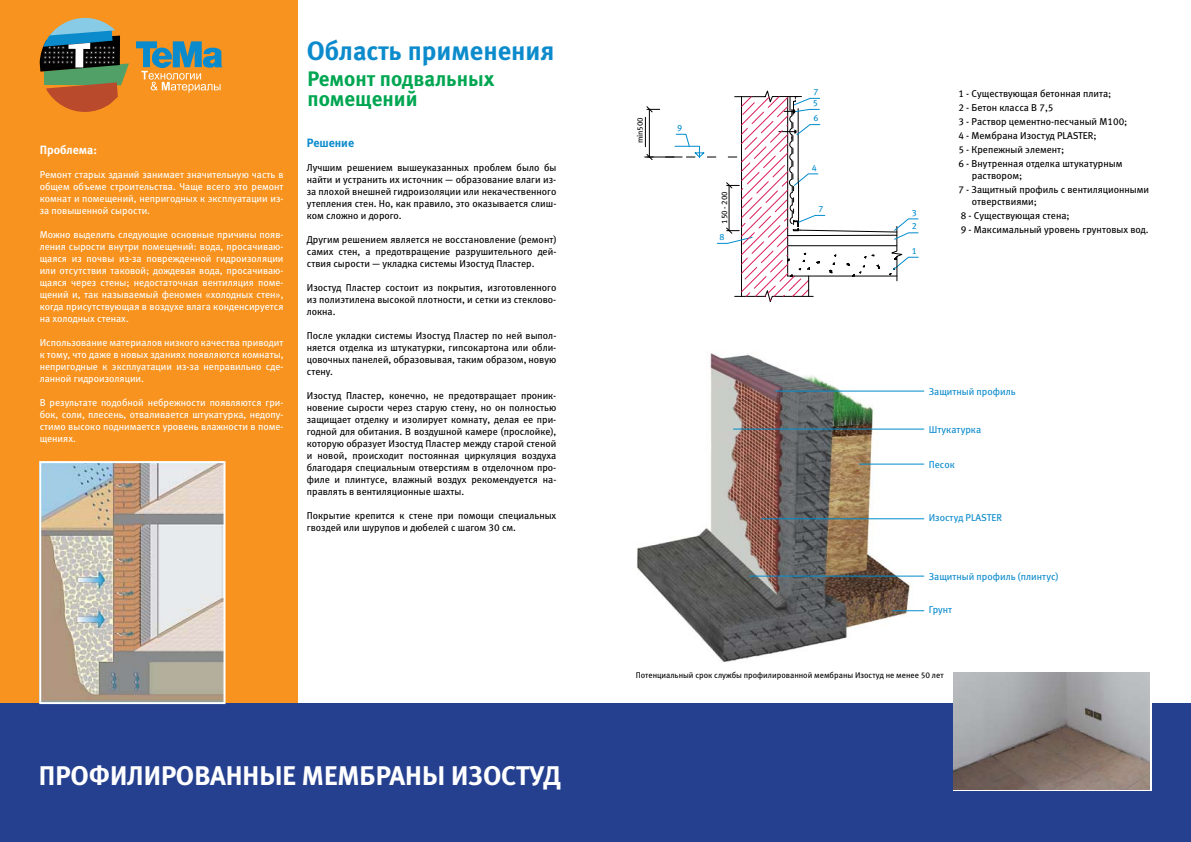
<style>
.page{position:relative;width:1191px;height:842px;background:#fff}
.page>*{position:absolute;margin:0;border:0;box-sizing:border-box;transform-origin:0 0}
.t1{font:27px "Meta Bold LFC";color:#fff}
.t2{font:26.5px "Meta Bold LFC";color:#0c8bcc}
.t3{font:21px/20px "Meta Bold LFC";color:#00a651}
.t4{font:12px "Meta Bold LFC";color:#fff}
.t5{font:12px "Meta Bold LFC";color:#0c8bcc}
.t6{font:10px/12px "Meta Book LFC";color:#000;text-align:justify}
.t7{font:10px/12px "Meta Book LFC";color:#fff;text-align:justify}
.t8{font:10px "Meta Book LFC";color:#0c8bcc}
.t9{font:9px "Meta Book LFC";color:#008ccd}
.t10{font:8.3px "Meta Book LFC";color:#000}
.t11{font:8px "Meta Book LFC";color:#000}
</style>
<div class="page">
<div style="left:0;top:0;width:298px;height:842px;background:#f7931e"></div>
<div style="left:0;top:704px;width:595px;height:138px;background:#25408f"></div>
<svg style="left:136px;top:41px;width:86px;height:52px"></svg>
<svg style="left:40px;top:18px;width:89px;height:94px"></svg>
<div style="left:595px;top:704px;width:596px;height:138px;background:#25408f"></div>
<img style="left:42px;top:464px;width:180px;height:237px">
<img style="left:637px;top:352px;width:288px;height:310px">
<div style="left:39px;top:461px;width:186px;height:243px;border:2px solid #fff"></div>
<svg style="left:952px;top:672px;width:199px;height:119px"></svg>
<img style="left:954px;top:672px;width:195px;height:117px">
<hr style="left:859px;top:464px;width:65px;height:1px;background:#008ccd">
<hr style="left:892px;top:610px;width:32px;height:1px;background:#008ccd">
<hr style="left:761px;top:518px;width:163px;height:1px;background:#008ccd">
<svg style="left:644px;top:90px;width:275px;height:212px"></svg>
<hr style="left:775px;top:391px;width:149px;height:1px;background:#008ccd">
<hr style="left:733px;top:429px;width:191px;height:1px;background:#008ccd">
<hr style="left:749px;top:576px;width:175px;height:1px;background:#008ccd">
<h2 class="t2" style="left:307px;top:35px;width:248px">Область применения</h2>
<p class="t4" style="left:40px;top:143px;width:59px">Проблема:</p>
<p class="t7" style="left:40px;top:169px;width:245px">Ремонт старых зданий занимает значительную часть в общем объеме строительства. Чаще всего это ремонт комнат и помещений, непригодных к эксплуатации из&shy;за повышенной сырости.</p>
<p class="t7" style="left:40px;top:229px;width:245px">Можно выделить следующие основные причины появ&shy;ления сырости внутри помещений: вода, просачиваю&shy;щаяся из почвы из-за поврежденной гидроизоляции или отсутствия таковой; дождевая вода, просачиваю&shy;щаяся через стены; недостаточная вентиляция поме&shy;щений и, так называемый феномен «холодных стен», когда присутствующая в воздухе влага конденсируется на холодных стенах.</p>
<p class="t7" style="left:40px;top:337px;width:245px">Использование материалов низкого качества приводит к тому, что даже в новых зданиях появляются комнаты, непригодные к эксплуатации из-за неправильно сде&shy;ланной гидроизоляции.</p>
<p class="t7" style="left:40px;top:397px;width:245px">В результате подобной небрежности появляются гри&shy;бок, соли, плесень, отваливается штукатурка, недопу&shy;стимо высоко поднимается уровень влажности в поме&shy;щениях.</p>
<h3 class="t3" style="left:307px;top:68px;width:188px">Ремонт подвальных помещений</h3>
<p class="t5" style="left:307px;top:135px;width:49px">Решение</p>
<p class="t6" style="left:307px;top:161px;width:251px">Лучшим решением вышеуказанных проблем было бы найти и устранить их источник — образование влаги из&shy;за плохой внешней гидроизоляции или некачественного утепления стен. Но, как правило, это оказывается слиш&shy;ком сложно и дорого.</p>
<p class="t6" style="left:307px;top:233px;width:251px">Другим решением является не восстановление (ремонт) самих стен, а предотвращение разрушительного дей&shy;ствия сырости — укладка системы Изостуд Пластер.</p>
<p class="t6" style="left:307px;top:281px;width:251px">Изостуд Пластер состоит из покрытия, изготовленного из полиэтилена высокой плотности, и сетки из стеклово&shy;локна.</p>
<p class="t6" style="left:307px;top:329px;width:251px">После укладки системы Изостуд Пластер по ней выпол&shy;няется отделка из штукатурки, гипсокартона или обли&shy;цовочных панелей, образовывая, таким образом, новую стену.</p>
<p class="t6" style="left:307px;top:389px;width:251px">Изостуд Пластер, конечно, не предотвращает проник&shy;новение сырости через старую стену, но он полностью защищает отделку и изолирует комнату, делая ее при&shy;годной для обитания. В воздушной камере (прослойке), которую образует Изостуд Пластер между старой стеной и новой, происходит постоянная циркуляция воздуха благодаря специальным отверстиям в отделочном про&shy;филе и плинтусе, влажный воздух рекомендуется на&shy;правлять в вентиляционные шахты.</p>
<p class="t6" style="left:307px;top:509px;width:251px">Покрытие крепится к стене при помощи специальных гвоздей или шурупов и дюбелей с шагом 30 см.</p>
<h1 class="t1" style="left:39px;top:760px;width:523px">ПРОФИЛИРОВАННЫЕ МЕМБРАНЫ ИЗОСТУД</h1>
<p class="t11" style="left:635px;top:143px;width:28px;rotate:-90deg">min500</p>
<p class="t9" style="left:677px;top:123px;width:7px">9</p>
<p class="t11" style="left:719px;top:224px;width:34px;rotate:-90deg">150 - 200</p>
<p class="t9" style="left:719px;top:231px;width:7px">8</p>
<p class="t9" style="left:813px;top:87px;width:7px">7</p>
<p class="t9" style="left:813px;top:98px;width:7px">5</p>
<p class="t9" style="left:813px;top:113px;width:7px">6</p>
<p class="t9" style="left:811px;top:162px;width:7px">4</p>
<p class="t9" style="left:818px;top:204px;width:7px">7</p>
<p class="t9" style="left:912px;top:207px;width:7px">3</p>
<p class="t9" style="left:912px;top:221px;width:7px">2</p>
<p class="t9" style="left:912px;top:246px;width:7px">1</p>
<p class="t6" style="left:958px;top:87px;width:170px;line-height:14px;text-align:left">1 - Существующая бетонная плита;<br>2 - Бетон класса В 7,5<br>3 - Раствор цементно-песчаный М100;<br>4 - Мембрана Изостуд PLASTER;<br>5 - Крепежный элемент;<br>6 - Внутренная отделка штукатурным</p>
<p class="t6" style="left:958px;top:169px;width:192px;line-height:14px;text-indent:14px">раствором;<br>7 - Защитный профиль с вентиляционными</p>
<p class="t6" style="left:960px;top:195px;width:189px;line-height:14px;text-align:left;text-indent:11px">отверствиями;<br>8 - Существующая стена;<br>9 - Максимальный уровень грунтовых вод.</p>
<p class="t8" style="left:928px;top:386px;width:88px">Защитный профиль</p>
<p class="t8" style="left:928px;top:424px;width:54px">Штукатурка</p>
<p class="t8" style="left:928px;top:459px;width:28px">Песок</p>
<p class="t8" style="left:928px;top:512px;width:75px">Изостуд PLASTER</p>
<p class="t8" style="left:928px;top:571px;width:131px">Защитный профиль (плинтус)</p>
<p class="t8" style="left:928px;top:603px;width:25px">Грунт</p>
<p class="t10" style="left:635px;top:670px;width:309px">Потенциальный срок службы профилированной мембраны Изостуд не менее 50 лет</p>
</div>
